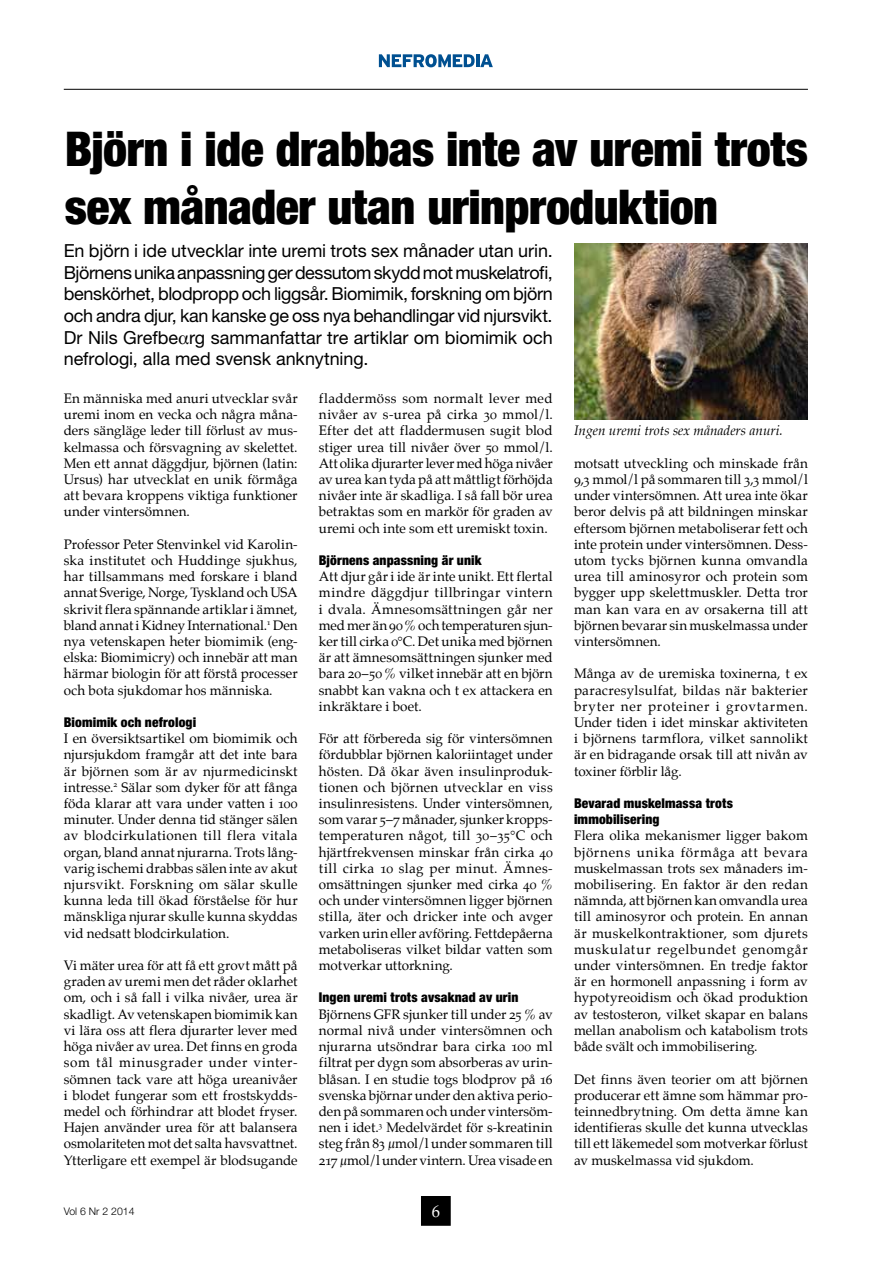
<style>
.page{position:relative;width:893px;height:1263px;background:#fff}
.page>*{position:absolute;margin:0;border:0;box-sizing:border-box;transform-origin:0 0}
.t1{font:900 condensed 48px/57.6px "Helvetica Neue";letter-spacing:-.01em;color:#000}
.t2{font:18px/21.6px "Helvetica Neue LT";letter-spacing:-.005em;color:#000;text-align:justify}
.t3{font:16.5px "Palatino";color:#fff}
.t4{font:13.5px/16.2px "Palatino";color:#000;text-align:justify}
.t5{font:900 condensed 13.5px/16.2px "Helvetica Neue";letter-spacing:.01em;color:#000}
.t6{font:italic 13.5px "Palatino";color:#000}
.t7{font:300 10.5px "Helvetica Neue LT";color:#000}
.s1{font-family:"Times"}
.s2{font-family:"Palatino SC"}
</style>
<div class="page">
<div style="left:422px;top:1197px;width:28px;height:28px;background:#000"></div>
<div style="left:421px;top:1196px;width:30px;height:30px;border:2px solid #000"></div>
<svg style="left:379px;top:54px;width:114px;height:14px"></svg>
<hr style="left:64px;top:89px;width:744px;height:1px;background:#000">
<img style="left:574px;top:243px;width:234px;height:176px">
<h1 class="t1" style="left:65px;top:120px;width:745px">Björn i ide drabbas inte av uremi trots sex månader utan urinproduktion</h1>
<p class="t2" style="left:64px;top:240px;width:490px">En björn i ide utvecklar inte uremi trots sex månader utan urin.<br>Björnens unika anpassning ger dessutom skydd mot muskelatrofi, benskörhet, blodpropp och liggsår. Biomimik, forskning om björn och andra djur, kan kanske ge oss nya behandlingar vid njursvikt.<br>Dr Nils Grefbe<span class="s1">α</span>rg sammanfattar tre artiklar om biomimik och nefrologi, alla med svensk anknytning.</p>
<p class="t4" style="left:64px;top:391px;width:235px">En människa med anuri utvecklar svår uremi inom en vecka och några måna&shy;ders sängläge leder till förlust av mus&shy;kelmassa och försvagning av skelettet.<br>Men ett annat däggdjur, björnen (latin:<br>Ursus) har utvecklat en unik förmåga att bevara kroppens viktiga funktioner under vintersömnen.</p>
<p class="t4" style="left:64px;top:537px;width:235px">Professor Peter Stenvinkel vid Karolin&shy;ska institutet och Huddinge sjukhus, har tillsammans med forskare i bland annat Sverige, Norge, Tyskland och USA skrivit flera spännande artiklar i ämnet, bland annat i Kidney International.<sup>1</sup> Den nya vetenskapen heter biomimik (eng&shy;elska: Biomimicry) och innebär att man härmar biologin för att förstå processer och bota sjukdomar hos människa.</p>
<p class="t5" style="left:64px;top:714px;width:134px">Biomimik och nefrologi</p>
<p class="t4" style="left:64px;top:732px;width:235px">I en översiktsartikel om biomimik och njursjukdom framgår att det inte bara är björnen som är av njurmedicinskt intresse.<sup>2</sup> Sälar som dyker för att fånga föda klarar att vara under vatten i <span class="s2">100 </span>minuter. Under denna tid stänger sälen av blodcirkulationen till flera vitala organ, bland annat njurarna. Trots lång&shy;varig ischemi drabbas sälen inte av akut njursvikt. Forskning om sälar skulle kunna leda till ökad förståelse för hur mänskliga njurar skulle kunna skyddas vid nedsatt blodcirkulation.</p>
<p class="t4" style="left:64px;top:958px;width:235px">Vi mäter urea för att få ett grovt mått på graden av uremi men det råder oklarhet om, och i så fall i vilka nivåer, urea är skadligt. Av vetenskapen biomimik kan vi lära oss att flera djurarter lever med höga nivåer av urea. Det finns en groda som tål minusgrader under vinter&shy;sömnen tack vare att höga ureanivåer i blodet fungerar som ett frostskydds&shy;medel och förhindrar att blodet fryser.<br>Hajen använder urea för att balansera osmolariteten mot det salta havsvattnet.<br>Ytterligare ett exempel är blodsugande</p>
<p class="t7" style="left:64px;top:1204px;width:72px">Vol 6 Nr 2 2014</p>
<p class="t4" style="left:319px;top:391px;width:235px">fladdermöss som normalt lever med nivåer av s-urea på cirka <span class="s2">30</span> mmol/l.<br>Efter det att fladdermusen sugit blod stiger urea till nivåer över <span class="s2">50</span> mmol/l.<br>Att olika djurarter lever med höga nivåer av urea kan tyda på att måttligt förhöjda nivåer inte är skadliga. I så fall bör urea betraktas som en markör för graden av uremi och inte som ett uremiskt toxin.</p>
<p class="t5" style="left:319px;top:552px;width:164px">Björnens anpassning är unik</p>
<p class="t4" style="left:319px;top:570px;width:235px">Att djur går i ide är inte unikt. Ett flertal mindre däggdjur tillbringar vintern i dvala. Ämnesomsättningen går ner med mer än <span class="s2">90</span> % och temperaturen sjun&shy;ker till cirka <span class="s2">0</span>°C. Det unika med björnen är att ämnesomsättningen sjunker med bara <span class="s2">20</span>–<span class="s2">50</span> % vilket innebär att en björn snabbt kan vakna och t ex attackera en inkräktare i boet.</p>
<p class="t4" style="left:319px;top:732px;width:235px">För att förbereda sig för vintersömnen fördubblar björnen kaloriintaget under hösten. Då ökar även insulinproduk&shy;tionen och björnen utvecklar en viss insulinresistens. Under vintersömnen, som varar <span class="s2">5</span>–<span class="s2">7</span> månader, sjunker kropps&shy;temperaturen något, till <span class="s2">30</span>–<span class="s2">35</span>°C och hjärtfrekvensen minskar från cirka <span class="s2">40 </span>till cirka <span class="s2">10</span> slag per minut. Ämnes&shy;omsättningen sjunker med cirka <span class="s2">40</span> % och under vintersömnen ligger björnen stilla, äter och dricker inte och avger varken urin eller avföring. Fettdepåerna metaboliseras vilket bildar vatten som motverkar uttorkning.</p>
<p class="t5" style="left:319px;top:989px;width:201px">Ingen uremi trots avsaknad av urin</p>
<p class="t4" style="left:319px;top:1007px;width:235px">Björnens GFR sjunker till under <span class="s2">25</span> % av normal nivå under vintersömnen och njurarna utsöndrar bara cirka <span class="s2">100</span> ml filtrat per dygn som absorberas av urin&shy;blåsan. I en studie togs blodprov på <span class="s2">16 </span>svenska björnar under den aktiva perio&shy;den på sommaren och under vintersöm&shy;nen i idet.<sup>3</sup> Medelvärdet för s-kreatinin steg från <span class="s2">83</span> µmol/l under sommaren till <span class="s2">217</span> µmol/l under vintern. Urea visade en</p>
<p class="t3" style="left:432px;top:1201px;width:10px">6</p>
<p class="t6" style="left:574px;top:423px;width:210px">Ingen uremi trots sex månaders anuri.</p>
<p class="t4" style="left:574px;top:456px;width:235px">motsatt utveckling och minskade från <span class="s2">9</span>,<span class="s2">3</span> mmol/l på sommaren till <span class="s2">3</span>,<span class="s2">3</span> mmol/l under vintersömnen. Att urea inte ökar beror delvis på att bildningen minskar eftersom björnen metaboliserar fett och inte protein under vintersömnen. Dess&shy;utom tycks björnen kunna omvandla urea till aminosyror och protein som bygger upp skelettmuskler. Detta tror man kan vara en av orsakerna till att björnen bevarar sin muskelmassa under vintersömnen.</p>
<p class="t4" style="left:574px;top:667px;width:235px">Många av de uremiska toxinerna, t ex paracresylsulfat, bildas när bakterier bryter ner proteiner i grovtarmen.<br>Under tiden i idet minskar aktiviteten i björnens tarmflora, vilket sannolikt är en bidragande orsak till att nivån av toxiner förblir låg.</p>
<p class="t5" style="left:574px;top:795px;width:160px">Bevarad muskelmassa trots immobilisering</p>
<p class="t4" style="left:574px;top:829px;width:235px">Flera olika mekanismer ligger bakom björnens unika förmåga att bevara muskelmassan trots sex månaders im&shy;mobilisering. En faktor är den redan nämnda, att björnen kan omvandla urea till aminosyror och protein. En annan är muskelkontraktioner, som djurets muskulatur regelbundet genomgår under vintersömnen. En tredje faktor är en hormonell anpassning i form av hypotyreoidism och ökad produktion av testosteron, vilket skapar en balans mellan anabolism och katabolism trots både svält och immobilisering.</p>
<p class="t4" style="left:574px;top:1072px;width:235px">Det finns även teorier om att björnen producerar ett ämne som hämmar pro&shy;teinnedbrytning. Om detta ämne kan identifieras skulle det kunna utvecklas till ett läkemedel som motverkar förlust av muskelmassa vid sjukdom.</p>
</div>
